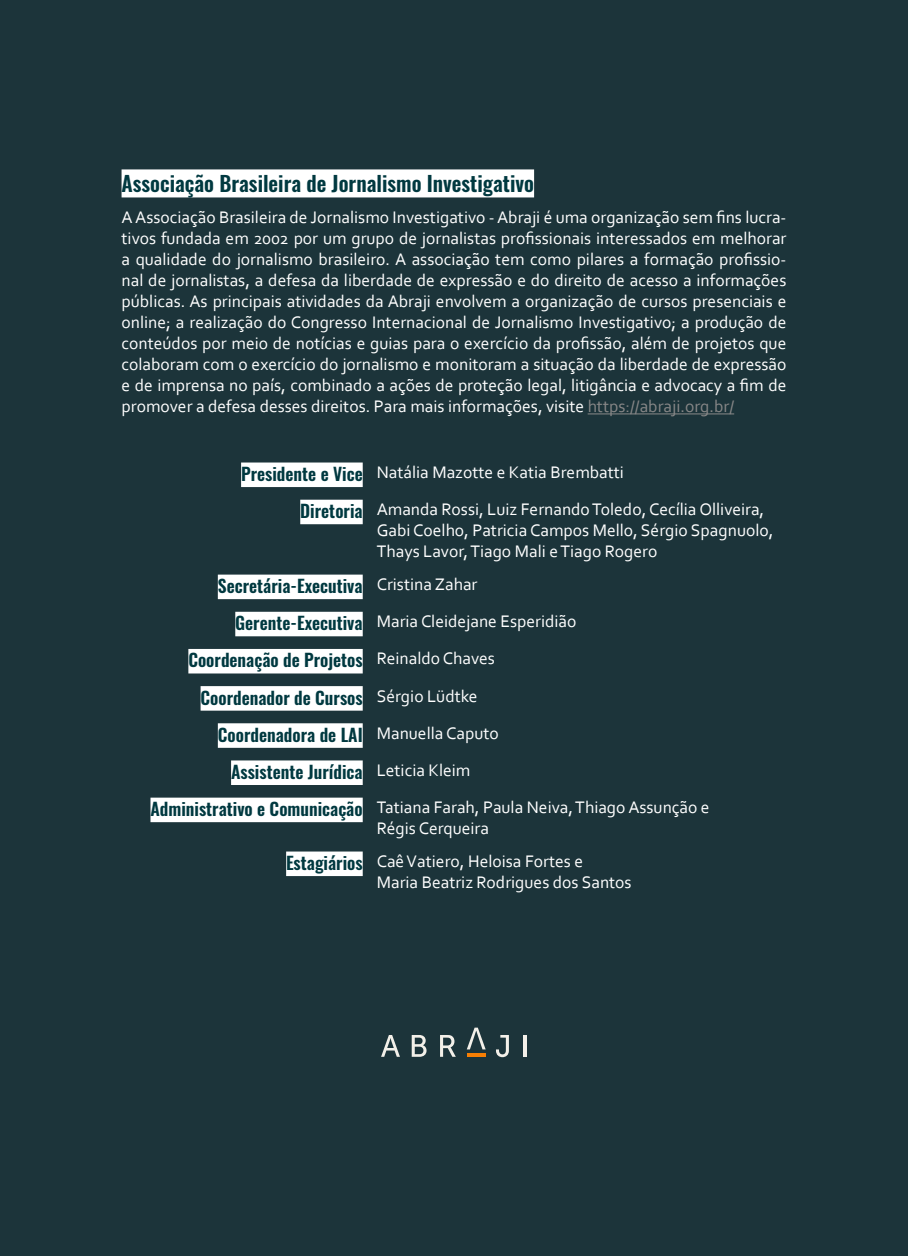
<style>
.page{position:relative;width:908px;height:1256px;background:#fff}
.page>*{position:absolute;margin:0;border:0;box-sizing:border-box;transform-origin:0 0}
.t1{font:600 21px "Oswald";color:#003940}
.t2{font:17.5px/21px "Corbel";color:#fff}
.t3{font:600 17.5px "Oswald";color:#003940}
.s1{color:#878787}
.s2{font-family:"Oswald";font-weight:600;color:#003940}
</style>
<div class="page">
<div style="left:0;top:0;width:908px;height:1255px;background:#1c343a"></div>
<div style="left:122px;top:169px;width:412px;height:28px;background:#fff"></div>
<hr style="left:588px;top:413px;width:146px;height:1px;background:#878787">
<div style="left:241px;top:462px;width:122px;height:25px;background:#fff"></div>
<div style="left:300px;top:499px;width:63px;height:25px;background:#fff"></div>
<div style="left:218px;top:574px;width:145px;height:25px;background:#fff"></div>
<div style="left:235px;top:611px;width:128px;height:25px;background:#fff"></div>
<div style="left:188px;top:648px;width:175px;height:25px;background:#fff"></div>
<div style="left:201px;top:686px;width:162px;height:24px;background:#fff"></div>
<div style="left:218px;top:723px;width:145px;height:24px;background:#fff"></div>
<div style="left:231px;top:760px;width:132px;height:24px;background:#fff"></div>
<div style="left:150px;top:797px;width:213px;height:25px;background:#fff"></div>
<div style="left:286px;top:851px;width:77px;height:24px;background:#fff"></div>
<svg style="left:381px;top:1035px;width:19px;height:21px"></svg>
<svg style="left:412px;top:1035px;width:14px;height:21px"></svg>
<svg style="left:440px;top:1035px;width:16px;height:21px"></svg>
<svg style="left:467px;top:1027px;width:19px;height:22px"></svg>
<svg style="left:496px;top:1035px;width:13px;height:21px"></svg>
<hr style="left:524px;top:1034px;width:3px;height:22px;background:#f3f0e9">
<hr style="left:467px;top:1053px;width:19px;height:3px;background:#f77f04">
<p class="t1" style="left:122px;top:173px;width:414px">Associação Brasileira de Jornalismo Investigativo</p>
<p class="t2" style="left:122px;top:206px;width:666px;text-align:justify">A Associação Brasileira de Jornalismo Investigativo - Abraji é uma organização sem fins lucra&shy;tivos fundada em 2002 por um grupo de jornalistas profissionais interessados em melhorar a qualidade do jornalismo brasileiro. A associação tem como pilares a formação profissio&shy;nal de jornalistas, a defesa da liberdade de expressão e do direito de acesso a informações públicas. As principais atividades da Abraji envolvem a organização de cursos presenciais e online; a realização do Congresso Internacional de Jornalismo Investigativo; a produção de conteúdos por meio de notícias e guias para o exercício da profissão, além de projetos que colaboram com o exercício do jornalismo e monitoram a situação da liberdade de expressão e de imprensa no país, combinado a ações de proteção legal, litigância e advocacy a fim de promover a defesa desses direitos. Para mais informações, visite <span class="s1">https://abraji.org.br/</span></p>
<p class="t2" style="left:300px;top:453px;width:465px;line-height:37.1px;text-indent:-59px"><span class="s2">Presidente e Vice</span> Natália Mazotte e Katia Brembatti<br><span class="s2">Diretoria</span> Amanda Rossi, Luiz Fernando Toledo, Cecília Olliveira,</p>
<p class="t2" style="left:377px;top:519px;width:398px">Gabi Coelho, Patricia Campos Mello, Sérgio Spagnuolo,<br>Thays Lavor, Tiago Mali e Tiago Rogero</p>
<p class="t3" style="left:218px;top:576px;width:261px">Secretária-Executiva <sup>Cristina</sup> <sup>Zahar</sup></p>
<p class="t2" style="left:235px;top:610px;width:343px"><span class="s2">Gerente-Executiva</span> Maria Cleidejane Esperidião</p>
<p class="t3" style="left:188px;top:651px;width:308px">Coordenação de Projetos <sup>Reinaldo</sup> <sup>Chaves</sup></p>
<p class="t3" style="left:201px;top:688px;width:279px">Coordenador de Cursos <sup>Sérgio</sup> <sup>Lüdtke</sup></p>
<p class="t3" style="left:218px;top:725px;width:282px">Coordenadora de LAI <sup>Manuella</sup> <sup>Caputo</sup></p>
<p class="t3" style="left:231px;top:762px;width:241px">Assistente Jurídica <sup>Leticia</sup> <sup>Kleim</sup></p>
<p class="t2" style="left:150px;top:796px;width:561px;text-align:center"><span class="s2">Administrativo e Comunicação</span> Tatiana Farah, Paula Neiva, Thiago Assunção e<br>Régis Cerqueira</p>
<p class="t2" style="left:377px;top:850px;width:256px;text-indent:-91px"><span class="s2">Estagiários</span> Caê Vatiero, Heloisa Fortes e<br>Maria Beatriz Rodrigues dos Santos</p>
</div>
